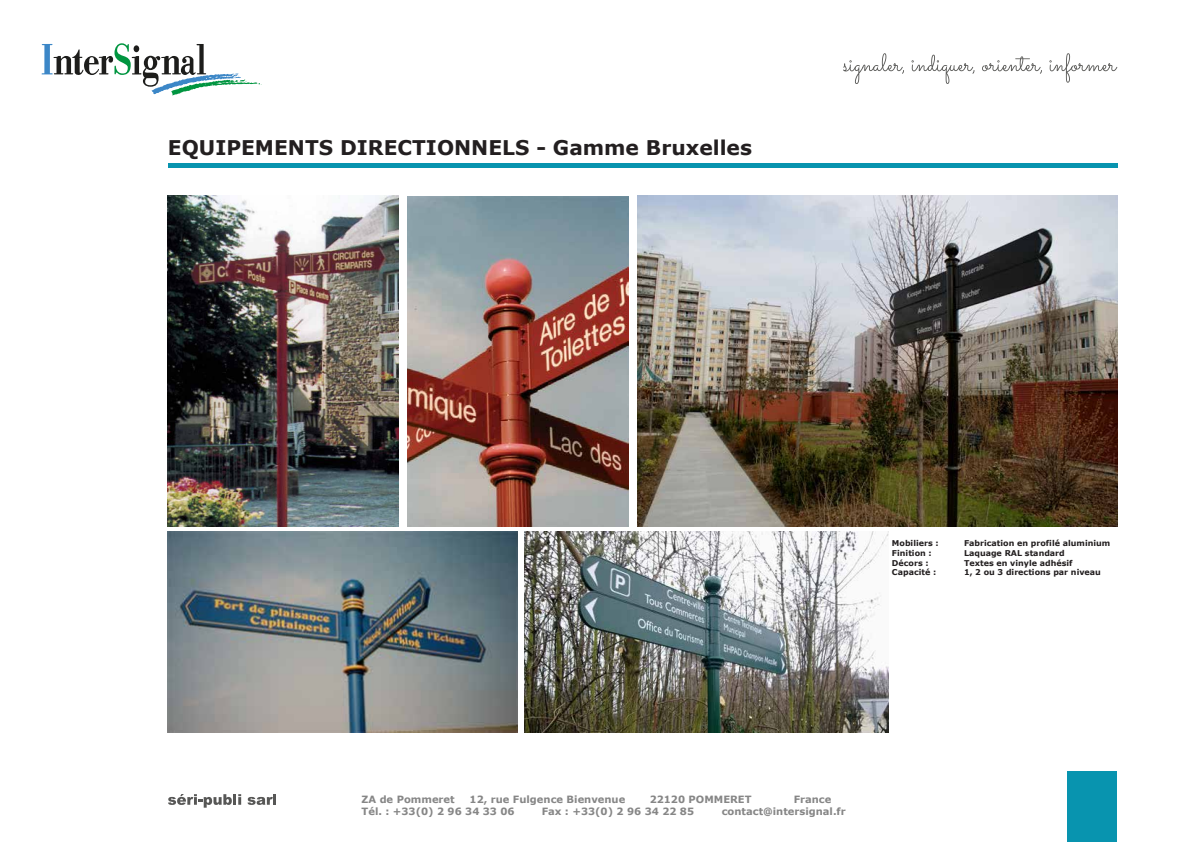
<style>
.page{position:relative;width:1191px;height:842px;background:#fff}
.page>*{position:absolute;margin:0;border:0;box-sizing:border-box;transform-origin:0 0}
.t1{font:700 20.2px "Verdana";color:#231f20}
.t2{font:700 10px "Verdana";color:#868686}
.t3{font:700 8px "Verdana";color:#231f20}
</style>
<div class="page">
<img style="left:168px;top:531px;width:350px;height:201px">
<img style="left:407px;top:196px;width:221px;height:330px">
<img style="left:168px;top:196px;width:231px;height:330px">
<img style="left:637px;top:196px;width:480px;height:330px">
<img style="left:525px;top:531px;width:363px;height:201px">
<div style="left:1067px;top:771px;width:50px;height:71px;background:#0894af"></div>
<div style="left:168px;top:163px;width:949px;height:5px;background:#0894af"></div>
<svg style="left:41px;top:43px;width:221px;height:52px"></svg>
<svg style="left:168px;top:794px;width:73px;height:14px"></svg>
<svg style="left:247px;top:794px;width:29px;height:11px"></svg>
<svg style="left:843px;top:53px;width:61px;height:31px"></svg>
<svg style="left:911px;top:55px;width:63px;height:29px"></svg>
<svg style="left:982px;top:56px;width:60px;height:18px"></svg>
<svg style="left:1049px;top:53px;width:68px;height:30px"></svg>
<h1 class="t1" style="left:168px;top:133px;width:585px">EQUIPEMENTS DIRECTIONNELS - Gamme Bruxelles</h1>
<p class="t3" style="left:892px;top:538px;width:48px">Mobiliers :</p>
<p class="t3" style="left:964px;top:538px;width:148px">Fabrication en profilé aluminium</p>
<p class="t3" style="left:892px;top:547px;width:41px">Finition :</p>
<p class="t3" style="left:964px;top:547px;width:102px">Laquage RAL standard</p>
<p class="t3" style="left:892px;top:557px;width:38px">Décors :</p>
<p class="t3" style="left:964px;top:557px;width:110px">Textes en vinyle adhésif</p>
<p class="t3" style="left:892px;top:567px;width:46px">Capacité :</p>
<p class="t3" style="left:964px;top:567px;width:138px">1, 2 ou 3 directions par niveau</p>
<p class="t2" style="left:361px;top:792px;width:95px">ZA de Pommeret</p>
<p class="t2" style="left:469px;top:792px;width:157px">12, rue Fulgence Bienvenue</p>
<p class="t2" style="left:649px;top:792px;width:103px">22120 POMMERET</p>
<p class="t2" style="left:793px;top:792px;width:39px">France</p>
<p class="t2" style="left:361px;top:804px;width:155px">Tél. : +33(0) 2 96 34 33 06</p>
<p class="t2" style="left:541px;top:804px;width:154px">Fax : +33(0) 2 96 34 22 85</p>
<p class="t2" style="left:721px;top:804px;width:126px">contact@intersignal.fr</p>
</div>
